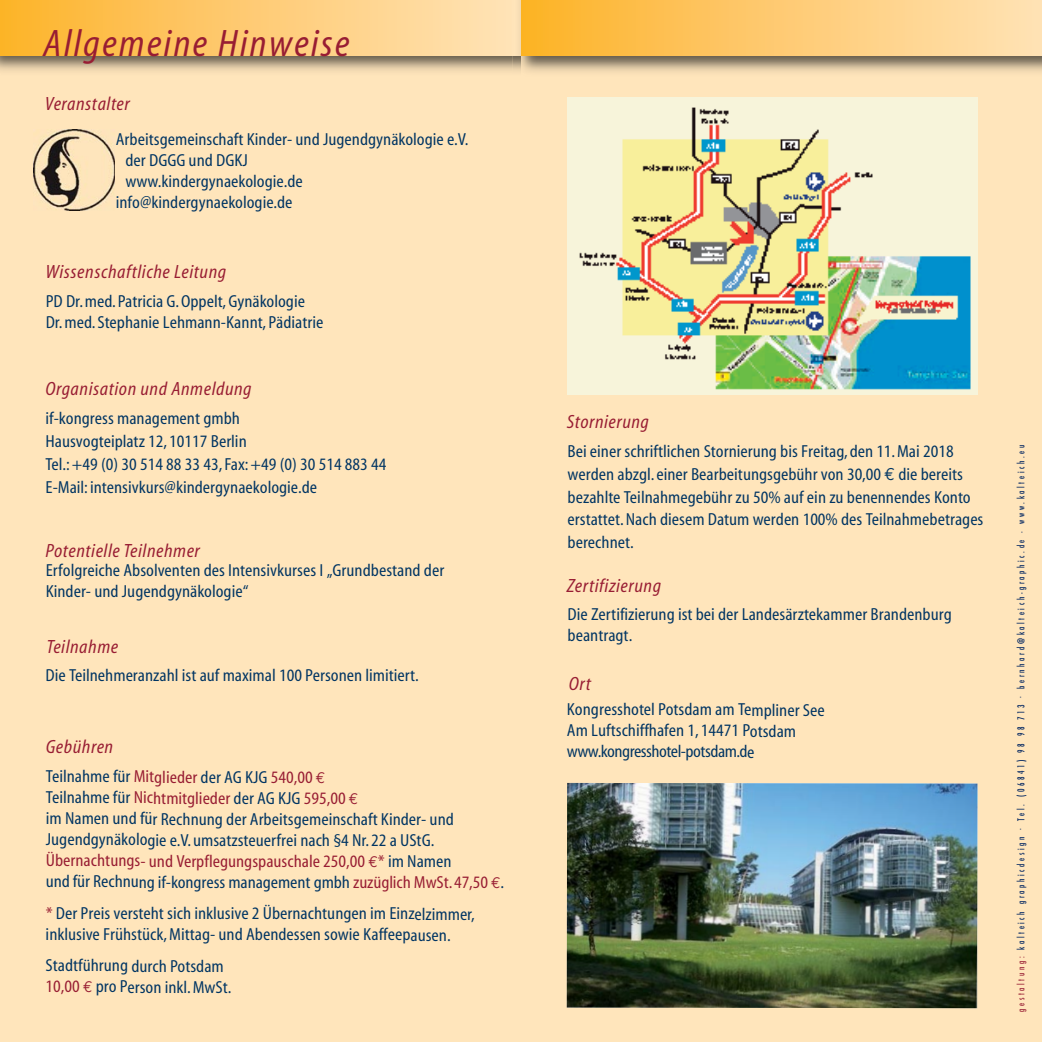
<style>
.page{position:relative;width:1042px;height:1042px;background:#fff}
.page>*{position:absolute;margin:0;border:0;box-sizing:border-box;transform-origin:0 0}
.t1{font:38.5px "D Myriad Cn It";letter-spacing:.05em;color:#981d33}
.t2{font:19.25px "D Myriad Cn It";letter-spacing:.025em;color:#981d33}
.t3{font:17.5px/21px "D Myriad Cn Rg";color:#003563}
.t4{font:500 condensed 10.5px "Futura T";letter-spacing:.285em;color:#002561;scale:.88 1}
.s1{color:#981d33}
.s2{font-family:"Euro Mono";font-size:15.75px;color:#981d33}
.s3{font-family:"Koz Min Pr 6 N";font-weight:500}
.s4{font-family:"Euro Mono"}
</style>
<div class="page">
<div style="left:0;top:0;width:521px;height:1042px;background:#ffe5bb"></div>
<div style="left:0;top:0;width:521px;height:55px;background:linear-gradient(to right,#fdb42c,#ffe4bb)"></div>
<img style="left:34px;top:129px;width:81px;height:81px">
<div style="left:521px;top:0;width:521px;height:1042px;background:#ffe5bb"></div>
<img style="left:513px;top:55px;width:529px;height:19px">
<img style="left:513px;top:0;width:8px;height:55px">
<div style="left:521px;top:0;width:521px;height:55px;background:linear-gradient(to right,#fdb329,#ffe2b8)"></div>
<img style="left:567px;top:783px;width:410px;height:225px">
<img style="left:567px;top:97px;width:410px;height:298px">
<h1 class="t1" style="left:43px;top:29px;width:308px">Allgemeine Hinweise</h1>
<p class="t2" style="left:45px;top:97px;width:87px">Veranstalter</p>
<p class="t3" style="left:116px;top:130px;width:354px">Arbeitsgemeinschaft Kinder- und Jugendgynäkologie e.V.</p>
<p class="t3" style="left:125px;top:151px;width:124px">der DGGG und DGKJ</p>
<p class="t3" style="left:125px;top:172px;width:179px">www.kindergynaekologie.de</p>
<p class="t3" style="left:116px;top:193px;width:178px">info@kindergynaekologie.de</p>
<p class="t2" style="left:46px;top:264px;width:182px">Wissenschaftliche Leitung</p>
<p class="t3" style="left:46px;top:292px;width:279px">PD Dr. med. Patricia G. Oppelt, Gynäkologie<br>Dr. med. Stephanie Lehmann-Kannt, Pädiatrie</p>
<p class="t2" style="left:46px;top:381px;width:208px">Organisation und Anmeldung</p>
<p class="t3" style="left:46px;top:409px;width:342px;line-height:22.8px">if-kongress management gmbh<br>Hausvogteiplatz 12, 10117 Berlin<br>Tel.: +49 (0) 30 514 88 33 43, Fax: +49 (0) 30 514 883 44<br>E-Mail: intensivkurs@kindergynaekologie.de</p>
<p class="t2" style="left:46px;top:543px;width:156px">Potentielle Teilnehmer</p>
<p class="t3" style="left:46px;top:561px;width:400px">Erfolgreiche Absolventen des Intensivkurses I „Grundbestand der<br>Kinder- und Jugendgynäkologie“</p>
<p class="t2" style="left:47px;top:640px;width:73px">Teilnahme</p>
<p class="t3" style="left:46px;top:666px;width:375px">Die Teilnehmeranzahl ist auf maximal 100 Personen limitiert.</p>
<p class="t2" style="left:46px;top:739px;width:69px">Gebühren</p>
<p class="t3" style="left:46px;top:767px;width:460px">Teilnahme für <span class="s1">Mitglieder</span> der AG KJG <span class="s1">540,00</span> <span class="s2">€<br></span>Teilnahme für <span class="s1">Nichtmitglieder</span> der AG KJG <span class="s1">595,00</span> <span class="s2">€<br></span>im Namen und fu<span class="s3">̈</span>r Rechnung der Arbeitsgemeinschaft Kinder- und Jugendgynäkologie e.V. umsatzsteuerfrei nach §4 Nr. 22 a UStG.<br><span class="s1">Übernachtungs- und Verpflegungspauschale 250,00</span> <span class="s2">€</span><span class="s1">*</span> im Namen<br>und fu<span class="s3">̈</span>r Rechnung if-kongress management gmbh <span class="s1">zuzüglich MwSt. 47,50</span> <span class="s2">€</span>.</p>
<p class="t3" style="left:46px;top:904px;width:431px"><span class="s1">*</span> Der Preis versteht sich inklusive 2 Übernachtungen im Einzelzimmer, inklusive Fru<span class="s3">̈</span>hstu<span class="s3">̈</span>ck, Mittag- und Abendessen sowie Kaffeepausen.</p>
<p class="t3" style="left:46px;top:956px;width:188px">Stadtführung durch Potsdam<br><span class="s1">10,00</span> <span class="s2">€</span> pro Person inkl. MwSt.</p>
<p class="t2" style="left:567px;top:414px;width:84px">Stornierung</p>
<p class="t3" style="left:567px;top:441px;width:417px;line-height:22.8px">Bei einer schriftlichen Stornierung bis Freitag, den 11. Mai 2018 werden abzgl. einer Bearbeitungsgebühr von 30,00 <span class="s4">€</span> die bereits bezahlte Teilnahmegebühr zu 50% auf ein zu benennendes Konto erstattet. Nach diesem Datum werden 100% des Teilnahmebetrages berechnet.</p>
<p class="t2" style="left:567px;top:578px;width:96px">Zertifizierung</p>
<p class="t3" style="left:567px;top:605px;width:386px">Die Zertifizierung ist bei der Landesärztekammer Brandenburg beantragt.</p>
<p class="t2" style="left:569px;top:676px;width:24px">Ort</p>
<p class="t3" style="left:567px;top:700px;width:260px">Kongresshotel Potsdam am Templiner See<br>Am Luftschiffhafen 1, 14471 Potsdam www.kongresshotel-potsdam.de</p>
<p class="t4" style="left:1017px;top:1011px;width:645px;rotate:-90deg"><span class="s1">gestaltung:</span> kalteich graphicdesign . Tel. (06841) 98 98 713 . bernhard@kalteich-graphic.de · www.kalteich.eu</p>
</div>
